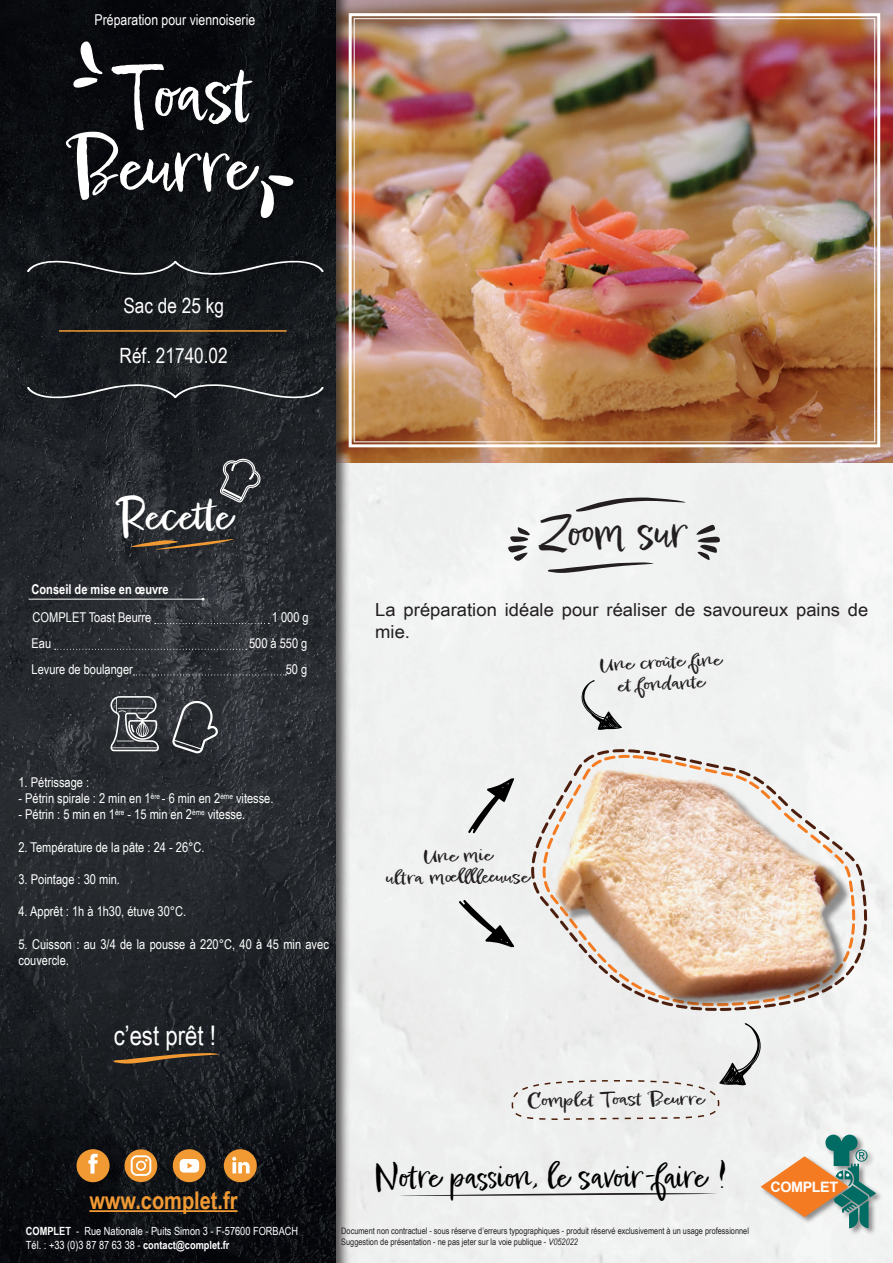
<style>
.page{position:relative;width:893px;height:1263px;background:#fff}
.page>*{position:absolute;margin:0;border:0;box-sizing:border-box;transform-origin:0 0}
.t1{font:75px/72px "Epicursive Script";color:#fff;text-align:center}
.t2{font:45px "Epicursive Script";color:#231f20}
.t3{font:45px "Epicursive Script";color:#fff}
.t4{font:33px "Epicursive Script";color:#000}
.t5{font:27px "Arial Narrow";color:#fff}
.t6{font:700 24.45px "Arial Narrow";color:#f19a34}
.t7{font:21px "Arial Narrow";color:#fff}
.t8{font:18px/21.6px "Epicursive Script";color:#231f20;text-align:center;scale:1.25 1}
.t9{font:18px/21.6px "Arial Narrow";color:#231f20;scale:1.25 1}
.t10{font:15px "Arial Narrow";color:#fff}
.t11{font:700 14.4px "Arial";letter-spacing:-.03em;color:#fff}
.t12{font:13.5px/16.2px "Arial Narrow";color:#fff}
.t13{font:700 13.5px "Arial Narrow";color:#fff}
.t14{font:11.25px/13.5px "Arial Narrow";color:#fff}
.t15{font:9px/10.8px "Arial Narrow";color:#231f20}
.s1{font-weight:700}
.s2{font-style:italic}
</style>
<div class="page">
<div style="left:351px;top:0;width:542px;height:1263px;background:#f0f1f0"></div>
<img style="left:351px;top:12px;width:531px;height:437px">
<svg style="left:576px;top:497px;width:110px;height:15px"></svg>
<svg style="left:548px;top:562px;width:106px;height:11px"></svg>
<svg style="left:508px;top:527px;width:22px;height:34px"></svg>
<svg style="left:696px;top:525px;width:24px;height:35px"></svg>
<div style="left:511px;top:1023px;width:251px;height:98px;background:#edeeed"></div>
<svg style="left:580px;top:680px;width:42px;height:50px"></svg>
<svg style="left:458px;top:899px;width:57px;height:49px"></svg>
<svg style="left:468px;top:778px;width:46px;height:56px"></svg>
<div style="left:0;top:0;width:351px;height:1263px;background:#231f20;opacity:.75"></div>
<svg style="left:260px;top:175px;width:37px;height:44px"></svg>
<hr style="left:29px;top:599px;width:174px;height:1px;background:#fff">
<hr style="left:59px;top:330px;width:228px;height:2px;background:#f19a34">
<svg style="left:155px;top:623px;width:114px;height:1px"></svg>
<svg style="left:55px;top:649px;width:192px;height:1px"></svg>
<svg style="left:133px;top:674px;width:154px;height:1px"></svg>
<svg style="left:73px;top:41px;width:30px;height:51px"></svg>
<svg style="left:27px;top:384px;width:297px;height:15px;background:#373a3e"></svg>
<svg style="left:27px;top:260px;width:297px;height:15px;background:#2e3134"></svg>
<svg style="left:110px;top:696px;width:49px;height:55px;background:#636669"></svg>
<svg style="left:172px;top:699px;width:46px;height:55px;background:#494c50"></svg>
<svg style="left:114px;top:1053px;width:106px;height:11px"></svg>
<hr style="left:89px;top:1210px;width:149px;height:2px;background:#f19a34">
<div style="left:77px;top:1149px;width:33px;height:33px;background:#f19a34;border-radius:50%"></div>
<svg style="left:88px;top:1154px;width:10px;height:19px"></svg>
<div style="left:224px;top:1149px;width:33px;height:33px;background:#f19a34;border-radius:50%"></div>
<svg style="left:232px;top:1157px;width:18px;height:16px"></svg>
<div style="left:173px;top:1149px;width:33px;height:33px;background:#f19a34;border-radius:50%"></div>
<svg style="left:180px;top:1159px;width:19px;height:13px"></svg>
<svg style="left:125px;top:1149px;width:32px;height:33px"></svg>
<svg style="left:400px;top:1193px;width:318px;height:3px"></svg>
<svg style="left:219px;top:457px;width:44px;height:47px;background:#4a4d51"></svg>
<svg style="left:131px;top:539px;width:103px;height:11px"></svg>
<div style="left:522px;top:743px;width:346px;height:271px;background:#eff0ef"></div>
<svg style="left:537px;top:757px;width:330px;height:255px"></svg>
<img style="left:552px;top:766px;width:313px;height:269px">
<div style="left:759px;top:1133px;width:124px;height:102px;background:#231f20;opacity:.48"></div>
<svg style="left:761px;top:1135px;width:115px;height:93px"></svg>
<p class="t10" style="left:95px;top:9px;width:162px">Préparation pour viennoiserie</p>
<h1 class="t1" style="left:69px;top:53px;width:187px">Toast<br>Beurre</h1>
<h3 class="t7" style="left:123px;top:290px;width:102px">Sac de 25 kg</h3>
<h3 class="t7" style="left:120px;top:341px;width:110px">Réf. 21740.02</h3>
<h2 class="t3" style="left:116px;top:486px;width:118px">Recette</h2>
<p class="t13" style="left:32px;top:579px;width:139px">Conseil de mise en œuvre</p>
<p class="t12" style="left:33px;top:609px;width:120px">COMPLET Toast Beurre</p>
<p class="t12" style="left:272px;top:609px;width:38px">1 000 g</p>
<p class="t12" style="left:32px;top:634px;width:21px">Eau</p>
<p class="t12" style="left:249px;top:634px;width:60px">500 à 550 g</p>
<p class="t12" style="left:32px;top:660px;width:103px">Levure de boulanger</p>
<p class="t12" style="left:286px;top:660px;width:23px">50 g</p>
<h2 class="t2" style="left:539px;top:503px;width:150px">Zoom sur</h2>
<h3 class="t9" style="left:375px;top:599px;width:396px">La préparation idéale pour réaliser de savoureux pains de mie.</h3>
<h3 class="t8" style="left:599px;top:653px;width:99px;rotate:-3deg">Une croûte fi ne et fondante</h3>
<p class="t12" style="left:18px;top:773px;width:72px">1. Pétrissage :</p>
<p class="t12" style="left:18px;top:790px;width:257px">- Pétrin spirale : 2 min en 1<sup>ère</sup> - 6 min en 2<sup>ème</sup> vitesse.</p>
<p class="t12" style="left:18px;top:806px;width:228px">- Pétrin : 5 min en 1<sup>ère</sup> - 15 min en 2<sup>ème</sup> vitesse.</p>
<p class="t12" style="left:18px;top:838px;width:188px">2. Température de la pâte : 24 - 26°C.</p>
<p class="t12" style="left:18px;top:871px;width:103px">3. Pointage : 30 min.</p>
<p class="t12" style="left:18px;top:903px;width:169px">4. Apprêt : 1h à 1h30, étuve 30°C.</p>
<p class="t12" style="left:18px;top:935px;width:312px">5. Cuisson : au 3/4 de la pousse à 220°C, 40 à 45 min avec couvercle.</p>
<h3 class="t8" style="left:386px;top:845px;width:116px;rotate:-1deg">Une mie<br>ultra mœll ll ee uuse</h3>
<h3 class="t5" style="left:114px;top:1015px;width:104px">c’est prêt !</h3>
<h3 class="t6" style="left:89px;top:1181px;width:150px">www.complet.fr</h3>
<p class="t14" style="left:26px;top:1224px;width:274px"><span class="s1">COMPLET</span> - Rue Nationale - Puits Simon 3 - F-57600 FORBACH<br>Tél. : +33 (0)3 87 87 63 38 - <span class="s1">contact@complet.fr</span></p>
<h3 class="t8" style="left:527px;top:1089px;width:143px;rotate:-1deg">Complet Toast Beurre</h3>
<h3 class="t4" style="left:374px;top:1155px;width:354px">Notre passion, le savoir-faire !</h3>
<p class="t15" style="left:341px;top:1225px;width:409px">Document non contractuel - sous réserve d’erreurs typographiques - produit réservé exclusivement à un usage professionnel<br>Suggestion de présentation - ne pas jeter sur la voie publique - <span class="s2">V052022</span></p>
<p class="t11" style="left:770px;top:1177px;width:69px">COMPLET</p>
</div>
